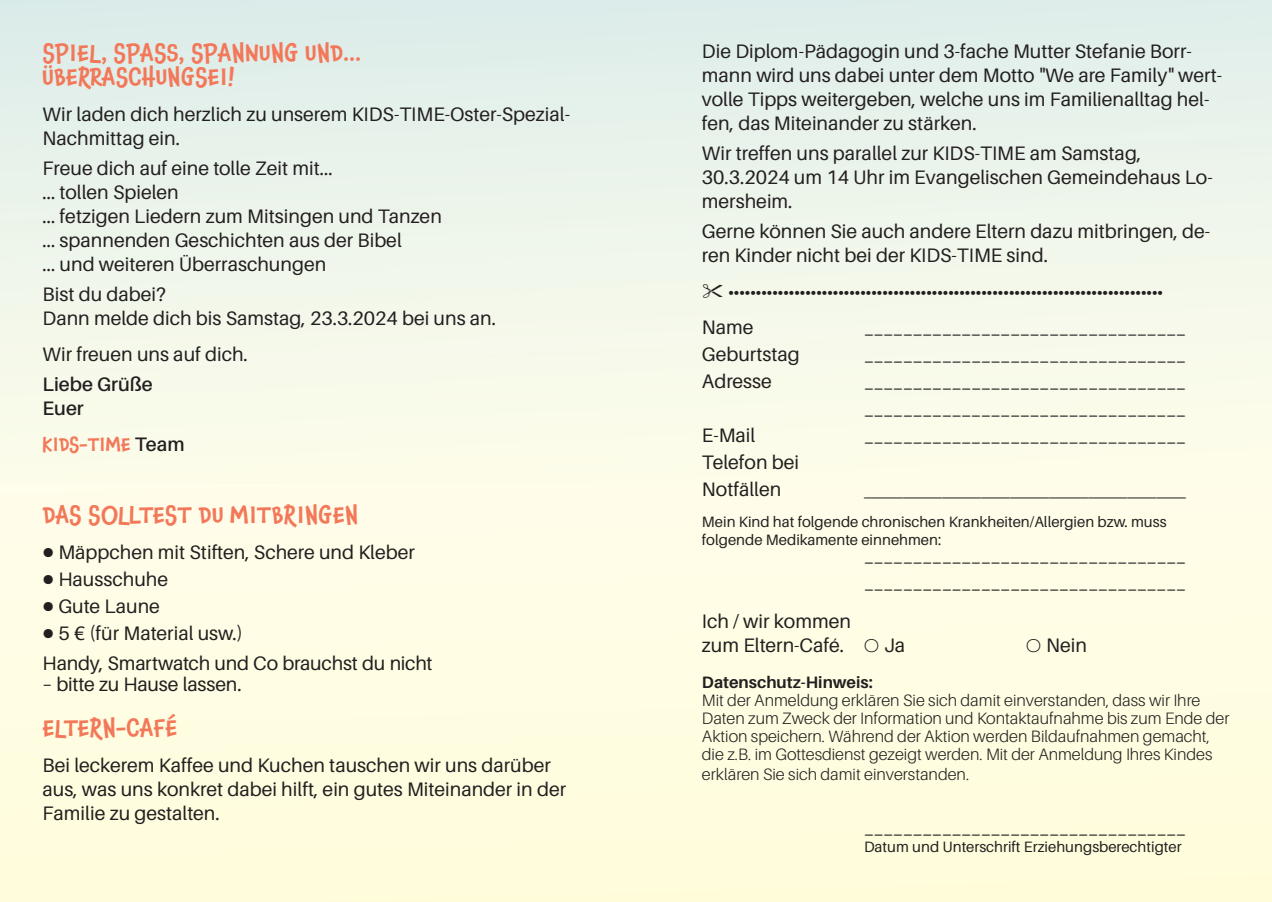
<style>
.page{position:relative;width:1272px;height:902px;background:#fff}
.page>*{position:absolute;margin:0;border:0;box-sizing:border-box;transform-origin:0 0}
.t1{font:500 24px/24px "Chaloops";letter-spacing:.015em;color:#f37859}
.t2{font:19.5px/24px "Aileron";color:#231f20}
.t3{font:19.5px "Myriad Pro";color:#231f20}
.t4{font:600 19.5px "Aileron";color:#231f20}
.t5{font:500 19.5px "Chaloops";color:#f37859}
.t6{font:300 16.5px/18px "Aileron";color:#231f20}
.t7{font:700 16.5px "Aileron";color:#231f20}
.t8{font:15px/18px "Aileron";color:#231f20}
.s1{font-family:"Aileron";font-weight:600;color:#231f20}
.s2{font-family:"Source Sans Pro";font-weight:600}
.s3{font-family:"All Round Gothic"}
</style>
<div class="page">
<div style="left:0;top:0;width:1271px;height:901px;background:linear-gradient(to bottom,#e5f1ef,#ffffdf)"></div>
<svg style="left:703px;top:283px;width:19px;height:15px"></svg>
<p class="t1" style="left:43px;top:41px;width:320px">SPIEL, SPASS, SPANNUNG UND...<br>ÜBERRASCHUNGSEI!</p>
<p class="t2" style="left:43px;top:102px;width:529px">Wir laden dich herzlich zu unserem KIDS-TIME-Oster-Spezial-<br>Nachmittag ein.</p>
<p class="t2" style="left:43px;top:156px;width:292px">Freue dich auf eine tolle Zeit mit...</p>
<p class="t2" style="left:43px;top:180px;width:138px">... tollen Spielen</p>
<p class="t2" style="left:43px;top:204px;width:401px">... fetzigen Liedern zum Mitsingen und Tanzen</p>
<p class="t2" style="left:43px;top:228px;width:361px">... spannenden Geschichten aus der Bibel</p>
<p class="t2" style="left:43px;top:252px;width:285px">... und weiteren Überraschungen</p>
<p class="t2" style="left:43px;top:282px;width:455px">Bist du dabei?<br>Dann melde dich bis Samstag, 23.3.2024 bei uns an.</p>
<p class="t2" style="left:43px;top:342px;width:207px">Wir freuen uns auf dich.</p>
<p class="t4" style="left:43px;top:373px;width:112px">Liebe Grüße</p>
<p class="t4" style="left:43px;top:397px;width:43px">Euer</p>
<p class="t5" style="left:43px;top:429px;width:143px">KIDS-TIME <span class="s1">Team</span></p>
<p class="t1" style="left:43px;top:503px;width:317px">DAS SOLLTEST DU MITBRINGEN</p>
<p class="t2" style="left:43px;top:540px;width:374px"><span class="s2">●</span> Mäppchen mit Stiften, Schere und Kleber</p>
<p class="t2" style="left:43px;top:567px;width:127px"><span class="s2">●</span> Hausschuhe</p>
<p class="t2" style="left:43px;top:594px;width:119px"><span class="s2">●</span> Gute Laune</p>
<p class="t2" style="left:43px;top:621px;width:202px"><span class="s2">●</span> 5 € (für Material usw.)</p>
<p class="t2" style="left:43px;top:651px;width:391px">Handy, Smartwatch und Co brauchst du nicht</p>
<p class="t2" style="left:43px;top:672px;width:201px">– bitte zu Hause lassen.</p>
<p class="t1" style="left:43px;top:716px;width:136px">ELTERN-CAFÉ</p>
<p class="t2" style="left:43px;top:753px;width:525px">Bei leckerem Kaffee und Kuchen tauschen wir uns darüber aus, was uns konkret dabei hilft, ein gutes Miteinander in der<br>Familie zu gestalten.</p>
<p class="t2" style="left:702px;top:39px;width:521px">Die Diplom-Pädagogin und 3-fache Mutter Stefanie Borr&shy;mann wird uns dabei unter dem Motto "We are Family" wert&shy;volle Tipps weitergeben, welche uns im Familienalltag hel&shy;fen, das Miteinander zu stärken.</p>
<p class="t2" style="left:702px;top:141px;width:511px">Wir treffen uns parallel zur KIDS-TIME am Samstag,<br>30.3.2024 um 14 Uhr im Evangelischen Gemeindehaus Lo&shy;mersheim.</p>
<p class="t2" style="left:702px;top:219px;width:510px">Gerne können Sie auch andere Eltern dazu mitbringen, de&shy;ren Kinder nicht bei der KIDS-TIME sind.</p>
<p class="t3" style="left:728px;top:279px;width:436px">•••••••••••••••••••••••••••••••••••••••••••••••••••••••••••••••••••••••••••••••</p>
<p class="t2" style="left:702px;top:315px;width:53px">Name</p>
<p class="t2" style="left:864px;top:315px;width:323px">_________________________________</p>
<p class="t2" style="left:702px;top:342px;width:99px">Geburtstag</p>
<p class="t2" style="left:864px;top:342px;width:323px">_________________________________</p>
<p class="t2" style="left:702px;top:369px;width:71px">Adresse</p>
<p class="t2" style="left:864px;top:369px;width:323px">_________________________________</p>
<p class="t2" style="left:864px;top:396px;width:323px">_________________________________</p>
<p class="t2" style="left:702px;top:423px;width:55px">E-Mail</p>
<p class="t2" style="left:864px;top:423px;width:323px">_________________________________</p>
<p class="t2" style="left:702px;top:450px;width:99px">Telefon bei</p>
<p class="t2" style="left:702px;top:477px;width:81px">Notfällen</p>
<p class="t3" style="left:864px;top:477px;width:323px">_________________________________</p>
<p class="t8" style="left:702px;top:513px;width:466px">Mein Kind hat folgende chronischen Krankheiten/Allergien bzw. muss folgende Medikamente einnehmen:</p>
<p class="t2" style="left:864px;top:543px;width:323px">_________________________________</p>
<p class="t2" style="left:864px;top:570px;width:323px">_________________________________</p>
<p class="t2" style="left:702px;top:609px;width:205px">Ich / wir kommen<br>zum Eltern-Café. <span class="s3">○</span> Ja</p>
<p class="t2" style="left:1026px;top:633px;width:63px"><span class="s3">○</span> Nein</p>
<p class="t7" style="left:702px;top:673px;width:172px">Datenschutz-Hinweis:</p>
<p class="t6" style="left:702px;top:691px;width:529px">Mit der Anmeldung erklären Sie sich damit einverstanden, dass wir Ihre Daten zum Zweck der Information und Kontaktaufnahme bis zum Ende der Aktion speichern. Während der Aktion werden Bildaufnahmen gemacht, die z.B. im Gottesdienst gezeigt werden. Mit der Anmeldung Ihres Kindes</p>
<p class="t6" style="left:702px;top:764px;width:269px">erklären Sie sich damit einverstanden.</p>
<p class="t2" style="left:864px;top:814px;width:323px">_________________________________</p>
<p class="t8" style="left:864px;top:837px;width:319px">Datum und Unterschrift Erziehungsberechtigter</p>
</div>
